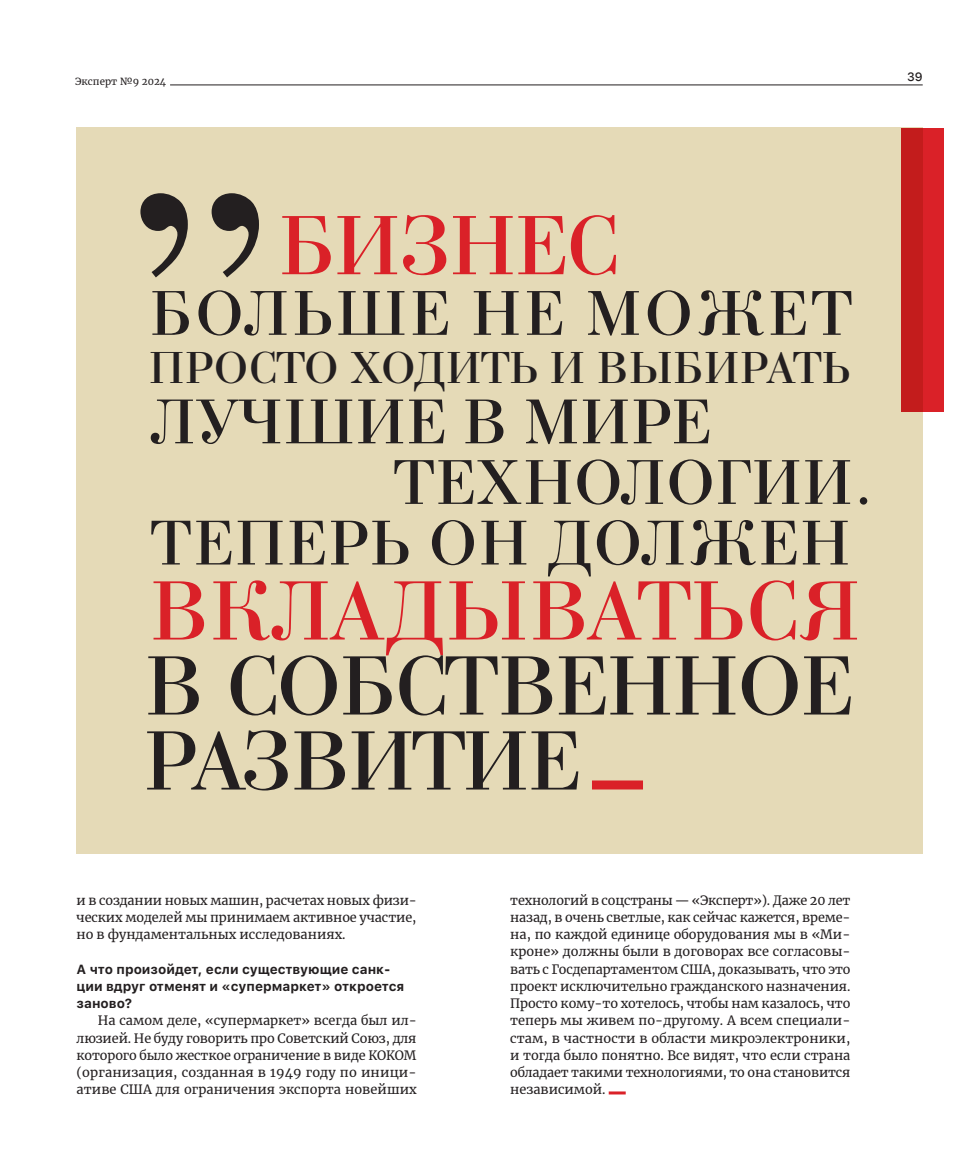
<style>
.page{position:relative;width:978px;height:1149px;background:#fff}
.page>*{position:absolute;margin:0;border:0;box-sizing:border-box;transform-origin:0 0}
.t1{font:88.65px/75px "Bodoni C";letter-spacing:-.02em;color:#231f20}
.t2{font:88.65px "Bodoni C";letter-spacing:.01em;color:#da2128}
.t3{font:88.65px "Bodoni C";letter-spacing:-.02em;color:#da2128}
.t4{font:66.75px "Bodoni C";letter-spacing:.005em;color:#231f20}
.t5{font:66.75px "Bodoni C";letter-spacing:.04em;color:#231f20}
.t6{font:47.25px "Bodoni C";letter-spacing:-.015em;color:#231f20}
.t7{font:700 13.2px/17.2px "SF Pro Text";color:#231f20}
.t8{font:12.75px/17.2px "Merriweather";color:#231f20;text-align:justify}
.t9{font:500 12px "SF Pro Text";color:#231f20}
.t10{font:9.75px "Merriweather";letter-spacing:.005em;color:#231f20}
</style>
<div class="page">
<hr style="left:170px;top:85px;width:753px;height:1px;background:#231f20">
<hr style="left:609px;top:1091px;width:17px;height:3px;background:#da2128">
<div style="left:77px;top:128px;width:846px;height:726px;background:#e5dab7"></div>
<svg style="left:140px;top:193px;width:119px;height:84px"></svg>
<div style="left:901px;top:128px;width:43px;height:283px;background:linear-gradient(to right,#bc1b19,#e1222b)"></div>
<div style="left:592px;top:780px;width:51px;height:9px;background:#da2128"></div>
<p class="t10" style="left:75px;top:74px;width:93px">Эксперт №9 2024</p>
<p class="t9" style="left:907px;top:68px;width:17px">39</p>
<h1 class="t3" style="left:279px;top:198px;width:341px">БИЗНЕС</h1>
<h2 class="t5" style="left:150px;top:277px;width:705px">БОЛЬШЕ НЕ МОЖЕТ</h2>
<h3 class="t6" style="left:149px;top:342px;width:703px">ПРОСТО ХОДИТЬ И ВЫБИРАТЬ</h3>
<h2 class="t4" style="left:150px;top:386px;width:563px">ЛУЧШИЕ В МИРЕ</h2>
<h2 class="t4" style="left:393px;top:446px;width:482px">ТЕХНОЛОГИИ.</h2>
<h2 class="t4" style="left:150px;top:507px;width:702px">ТЕПЕРЬ ОН ДОЛЖЕН</h2>
<h1 class="t2" style="left:150px;top:563px;width:712px">ВКЛАДЫВАТЬСЯ</h1>
<h1 class="t1" style="left:143px;top:649px;width:712px">В СОБСТВЕННОЕ<br>РАЗВИТИЕ</h1>
<p class="t8" style="left:77px;top:890px;width:342px">и в создании новых машин, расчетах новых физи&shy;ческих моделей мы принимаем активное участие, но в фундаментальных исследованиях.</p>
<p class="t7" style="left:77px;top:959px;width:329px">А что произойдет, если существующие санк&shy;ции вдруг отменят и «супермаркет» откроется заново?</p>
<p class="t8" style="left:77px;top:1011px;width:342px;text-indent:21px">На самом деле, «супермаркет» всегда был ил&shy;люзией. Не буду говорить про Советский Союз, для которого было жесткое ограничение в виде КОКОМ (организация, созданная в 1949 году по иници&shy;ативе США для ограничения экспорта новейших</p>
<p class="t8" style="left:510px;top:890px;width:342px">технологий в соцстраны — «Эксперт»). Даже 20 лет назад, в очень светлые, как сейчас кажется, време&shy;на, по каждой единице оборудования мы в «Ми&shy;кроне» должны были в договорах все согласовы&shy;вать с Госдепартаментом США, доказывать, что это проект исключительно гражданского назначения.<br>Просто кому- то хотелось, чтобы нам казалось, что теперь мы живем по- другому. А всем специали&shy;стам, в частности в области микроэлектроники, и тогда было понятно. Все видят, что если страна обладает такими технологиями, то она становится независимой.</p>
</div>
